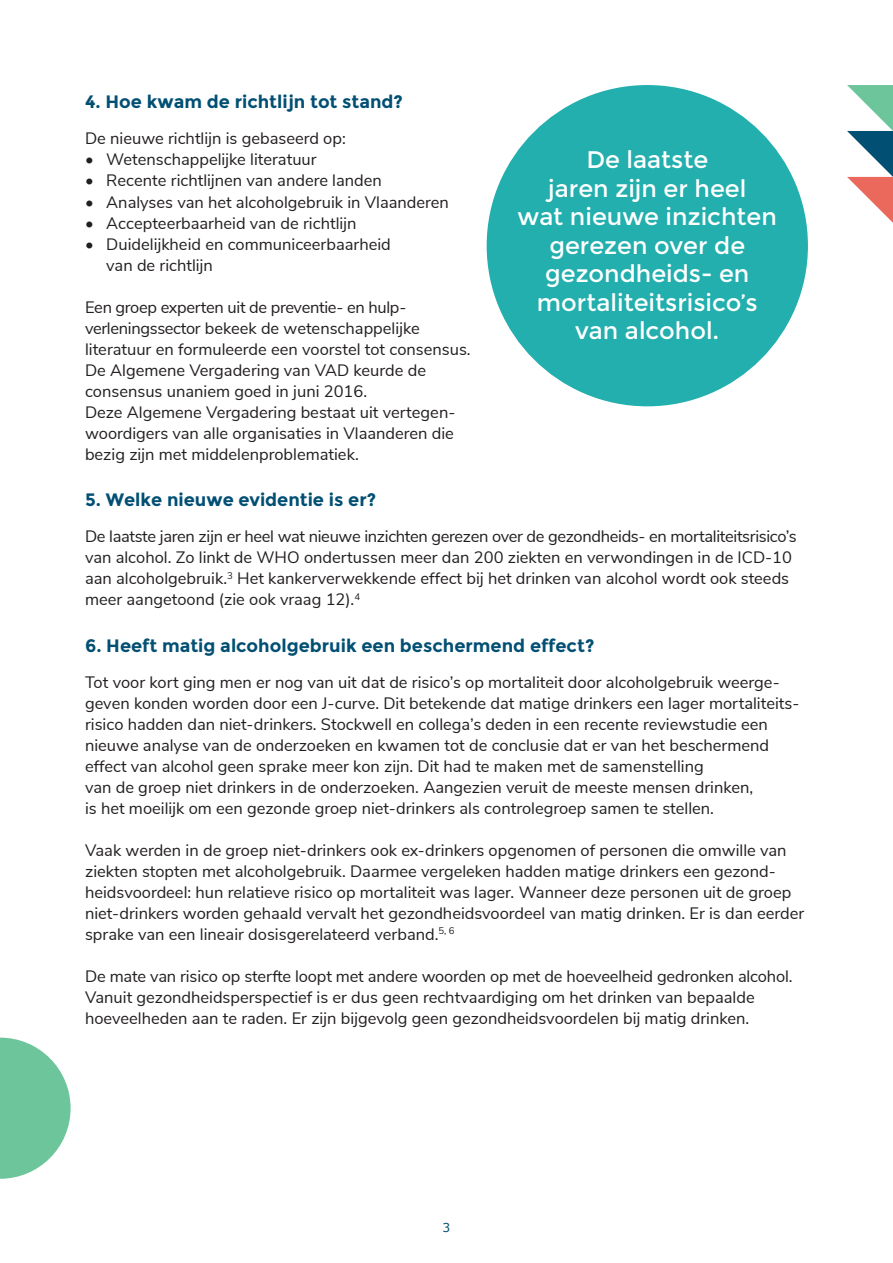
<style>
.page{position:relative;width:893px;height:1263px;background:#fff}
.page>*{position:absolute;margin:0;border:0;box-sizing:border-box;transform-origin:0 0}
.t1{font:24px/28.5px "Montserrat";color:#fff;text-align:center}
.t2{font:700 18px "Montserrat";color:#024f74}
.t3{font:16.5px/21px "Nunito Sans";color:#231f20}
.t4{font:12.3px "Verdana";color:#024f74}
</style>
<div class="page">
<div style="left:487px;top:85px;width:321px;height:321px;background:#22afae;border-radius:50%"></div>
<svg style="left:847px;top:85px;width:46px;height:138px"></svg>
<svg style="left:0;top:1037px;width:71px;height:142px"></svg>
<p class="t2" style="left:85px;top:91px;width:319px">4. Hoe kwam de richtlijn tot stand?</p>
<p class="t3" style="left:85px;top:127px;width:262px">De nieuwe richtlijn is gebaseerd op:</p>
<p class="t3" style="left:85px;top:148px;width:233px">• Wetenschappelijke literatuur</p>
<p class="t3" style="left:85px;top:169px;width:298px">• Recente richtlijnen van andere landen</p>
<p class="t3" style="left:85px;top:190px;width:365px">• Analyses van het alcoholgebruik in Vlaanderen</p>
<p class="t3" style="left:85px;top:211px;width:273px">• Accepteerbaarheid van de richtlijn</p>
<p class="t3" style="left:106px;top:232px;width:286px;text-indent:-21px">• Duidelijkheid en communiceerbaarheid van de richtlijn</p>
<p class="t3" style="left:85px;top:295px;width:387px">Een groep experten uit de preventie- en hulp&shy;verleningssector bekeek de wetenschappelijke literatuur en formuleerde een voorstel tot consensus.<br>De Algemene Vergadering van VAD keurde de consensus unaniem goed in juni 2016.<br>Deze Algemene Vergadering bestaat uit vertegen&shy;woordigers van alle organisaties in Vlaanderen die bezig zijn met middelenproblematiek.</p>
<p class="t2" style="left:85px;top:489px;width:293px">5. Welke nieuwe evidentie is er?</p>
<p class="t3" style="left:85px;top:525px;width:713px">De laatste jaren zijn er heel wat nieuwe inzichten gerezen over de gezondheids- en mortaliteitsrisico’s van alcohol. Zo linkt de WHO ondertussen meer dan 200 ziekten en verwondingen in de ICD-10 aan alcoholgebruik.<sup>3</sup> Het kankerverwekkende effect bij het drinken van alcohol wordt ook steeds meer aangetoond (zie ook vraag 12).<sup>4</sup></p>
<p class="t2" style="left:85px;top:634px;width:511px">6. Heeft matig alcoholgebruik een beschermend effect?</p>
<p class="t3" style="left:85px;top:670px;width:716px">Tot voor kort ging men er nog van uit dat de risico’s op mortaliteit door alcoholgebruik weerge&shy;geven konden worden door een J-curve. Dit betekende dat matige drinkers een lager mortaliteits&shy;risico hadden dan niet-drinkers. Stockwell en collega’s deden in een recente reviewstudie een nieuwe analyse van de onderzoeken en kwamen tot de conclusie dat er van het beschermend effect van alcohol geen sprake meer kon zijn. Dit had te maken met de samenstelling<br>van de groep niet drinkers in de onderzoeken. Aangezien veruit de meeste mensen drinken,<br>is het moeilijk om een gezonde groep niet-drinkers als controlegroep samen te stellen.</p>
<p class="t3" style="left:85px;top:838px;width:721px">Vaak werden in de groep niet-drinkers ook ex-drinkers opgenomen of personen die omwille van ziekten stopten met alcoholgebruik. Daarmee vergeleken hadden matige drinkers een gezond&shy;heidsvoordeel: hun relatieve risico op mortaliteit was lager. Wanneer deze personen uit de groep niet-drinkers worden gehaald vervalt het gezondheidsvoordeel van matig drinken. Er is dan eerder sprake van een lineair dosisgerelateerd verband.<sup>5,</sup> <sup>6</sup></p>
<p class="t3" style="left:85px;top:964px;width:709px">De mate van risico op sterfte loopt met andere woorden op met de hoeveelheid gedronken alcohol.<br>Vanuit gezondheidsperspectief is er dus geen rechtvaardiging om het drinken van bepaalde hoeveelheden aan te raden. Er zijn bijgevolg geen gezondheidsvoordelen bij matig drinken.</p>
<h1 class="t1" style="left:518px;top:146px;width:261px">De laatste<br>jaren zijn er heel<br>wat nieuwe inzichten gerezen over de gezondheids- en mortaliteitsrisico’s van alcohol.</h1>
<p class="t4" style="left:443px;top:1220px;width:9px">3</p>
</div>
